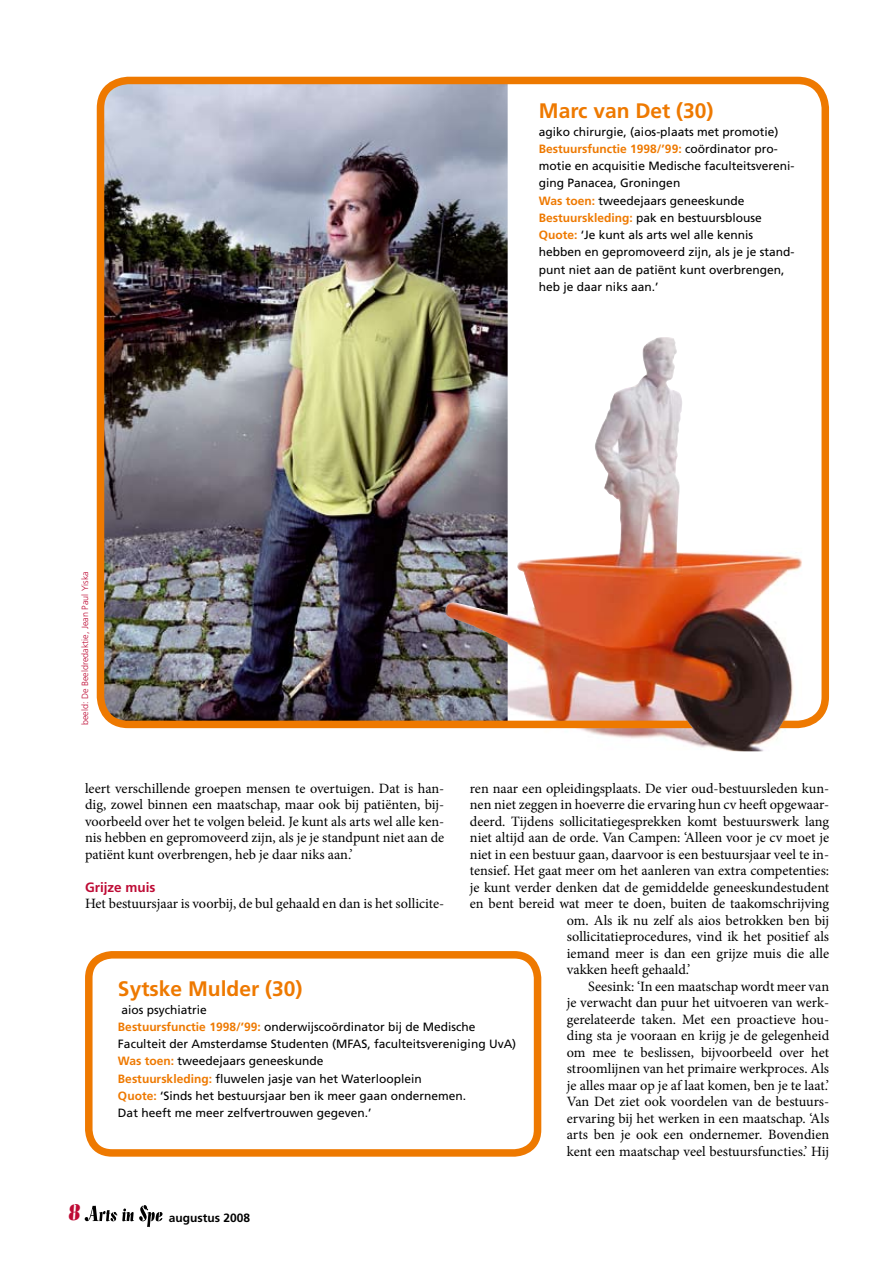
<style>
.page{position:relative;width:893px;height:1263px;background:#fff}
.page>*{position:absolute;margin:0;border:0;box-sizing:border-box;transform-origin:0 0}
.t1{font:25.5px "Allegro BT";color:#be0b35}
.t2{font:700 21px "Frutiger";color:#ee7900}
.t3{font:14.25px/16.5px "Minion Pro";color:#000;text-align:justify}
.t4{font:700 13.5px "Frutiger";color:#be0b35}
.t5{font:12px/17.2px "Frutiger";color:#000}
.t6{font:700 12px "Frutiger";color:#000}
.t7{font:300 9px "Frutiger";color:#be0b35}
.s1{font-weight:700;color:#ee7900}
</style>
<div class="page">
<svg style="left:85px;top:1205px;width:77px;height:22px"></svg>
<img style="left:106px;top:86px;width:402px;height:633px">
<div style="left:97px;top:77px;width:732px;height:651px;border:8px solid #ee7900;border-radius:28px"></div>
<div style="left:85px;top:951px;width:456px;height:206px;border:8px solid #ee7900;border-radius:23px"></div>
<img style="left:444px;top:337px;width:359px;height:415px">
<p class="t7" style="left:80px;top:725px;width:155px;rotate:-90deg">beeld: De Beeldredaktie, Jean Paul Yiska</p>
<h2 class="t2" style="left:539px;top:99px;width:176px">Marc van Det (30)</h2>
<p class="t5" style="left:539px;top:123px;width:257px">agiko chirurgie, (aios-plaats met promotie)<br><span class="s1">Bestuursfunctie 1998/’99:</span> coördinator pro&shy;motie en acquisitie Medische faculteitsvereni&shy;ging Panacea, Groningen<br><span class="s1">Was toen:</span> tweedejaars geneeskunde <span class="s1">Bestuurskleding:</span> pak en bestuursblouse <span class="s1">Quote:</span> ‘Je kunt als arts wel alle kennis hebben en gepromoveerd zijn, als je je stand&shy;punt niet aan de patiënt kunt overbrengen, heb je daar niks aan.’</p>
<p class="t3" style="left:85px;top:780px;width:361px">leert verschillende groepen mensen te overtuigen. Dat is han&shy;dig, zowel binnen een maatschap, maar ook bij patiënten, bij&shy;voorbeeld over het te volgen beleid. Je kunt als arts wel alle ken&shy;nis hebben en gepromoveerd zijn, als je je standpunt niet aan de patiënt kunt overbrengen, heb je daar niks aan.’</p>
<p class="t4" style="left:85px;top:879px;width:72px">Grijze muis</p>
<p class="t3" style="left:85px;top:895px;width:361px">Het bestuursjaar is voorbij, de bul gehaald en dan is het sollicite-</p>
<p class="t3" style="left:470px;top:780px;width:361px">ren naar een opleidingsplaats. De vier oud-bestuursleden kun-</p>
<p class="t3" style="left:470px;top:796px;width:361px">nen niet zeggen in hoeverre die ervaring hun cv heeft opgewaar-</p>
<p class="t3" style="left:470px;top:813px;width:361px">deerd. Tijdens sollicitatiegesprekken komt bestuurswerk lang</p>
<p class="t3" style="left:470px;top:829px;width:361px">niet altijd aan de orde. Van Campen: ‘Alleen voor je cv moet je</p>
<p class="t3" style="left:470px;top:846px;width:361px">niet in een bestuur gaan, daarvoor is een bestuursjaar veel te in-</p>
<p class="t3" style="left:470px;top:862px;width:361px">tensief. Het gaat meer om het aanleren van extra competenties:</p>
<p class="t3" style="left:470px;top:879px;width:361px">je kunt verder denken dat de gemiddelde geneeskundestudent</p>
<p class="t3" style="left:470px;top:895px;width:361px">en bent bereid wat meer te doen, buiten de taakomschrijving</p>
<p class="t3" style="left:567px;top:912px;width:264px">om. Als ik nu zelf als aios betrokken ben bij</p>
<p class="t3" style="left:567px;top:928px;width:264px">sollicitatieprocedures, vind ik het positief als</p>
<p class="t3" style="left:567px;top:945px;width:264px">iemand meer is dan een grijze muis die alle</p>
<p class="t3" style="left:567px;top:961px;width:125px">vakken heeft gehaald.’</p>
<p class="t3" style="left:588px;top:978px;width:243px">Seesink: ‘In een maatschap wordt meer van</p>
<p class="t3" style="left:567px;top:994px;width:264px">je verwacht dan puur het uitvoeren van werk-</p>
<p class="t3" style="left:567px;top:1011px;width:264px">gerelateerde taken. Met een proactieve hou-</p>
<p class="t3" style="left:567px;top:1027px;width:264px">ding sta je vooraan en krijg je de gelegenheid</p>
<p class="t3" style="left:567px;top:1044px;width:264px">om mee te beslissen, bijvoorbeeld over het</p>
<p class="t3" style="left:567px;top:1060px;width:264px">stroomlijnen van het primaire werkproces. Als</p>
<p class="t3" style="left:567px;top:1077px;width:264px">je alles maar op je af laat komen, ben je te laat.’</p>
<p class="t3" style="left:567px;top:1093px;width:264px">Van Det ziet ook voordelen van de bestuurs-</p>
<p class="t3" style="left:567px;top:1110px;width:264px">ervaring bij het werken in een maatschap. ‘Als</p>
<p class="t3" style="left:567px;top:1126px;width:264px">arts ben je ook een ondernemer. Bovendien</p>
<p class="t3" style="left:567px;top:1143px;width:264px">kent een maatschap veel bestuursfuncties.’ Hij</p>
<h2 class="t2" style="left:118px;top:977px;width:186px">Sytske Mulder (30)</h2>
<p class="t5" style="left:118px;top:1001px;width:400px">aios psychiatrie<br><span class="s1">Bestuursfunctie 1998/’99:</span> onderwijscoördinator bij de Medische Faculteit der Amsterdamse Studenten (MFAS, faculteitsvereniging UvA)<br><span class="s1">Was toen:</span> tweedejaars geneeskunde<br><span class="s1">Bestuurskleding:</span> fluwelen jasje van het Waterlooplein<br><span class="s1">Quote:</span> ‘Sinds het bestuursjaar ben ik meer gaan ondernemen.<br>Dat heeft me meer zelfvertrouwen gegeven.’</p>
<h1 class="t1" style="left:69px;top:1196px;width:14px">8</h1>
<p class="t6" style="left:169px;top:1210px;width:83px">augustus 2008</p>
</div>
